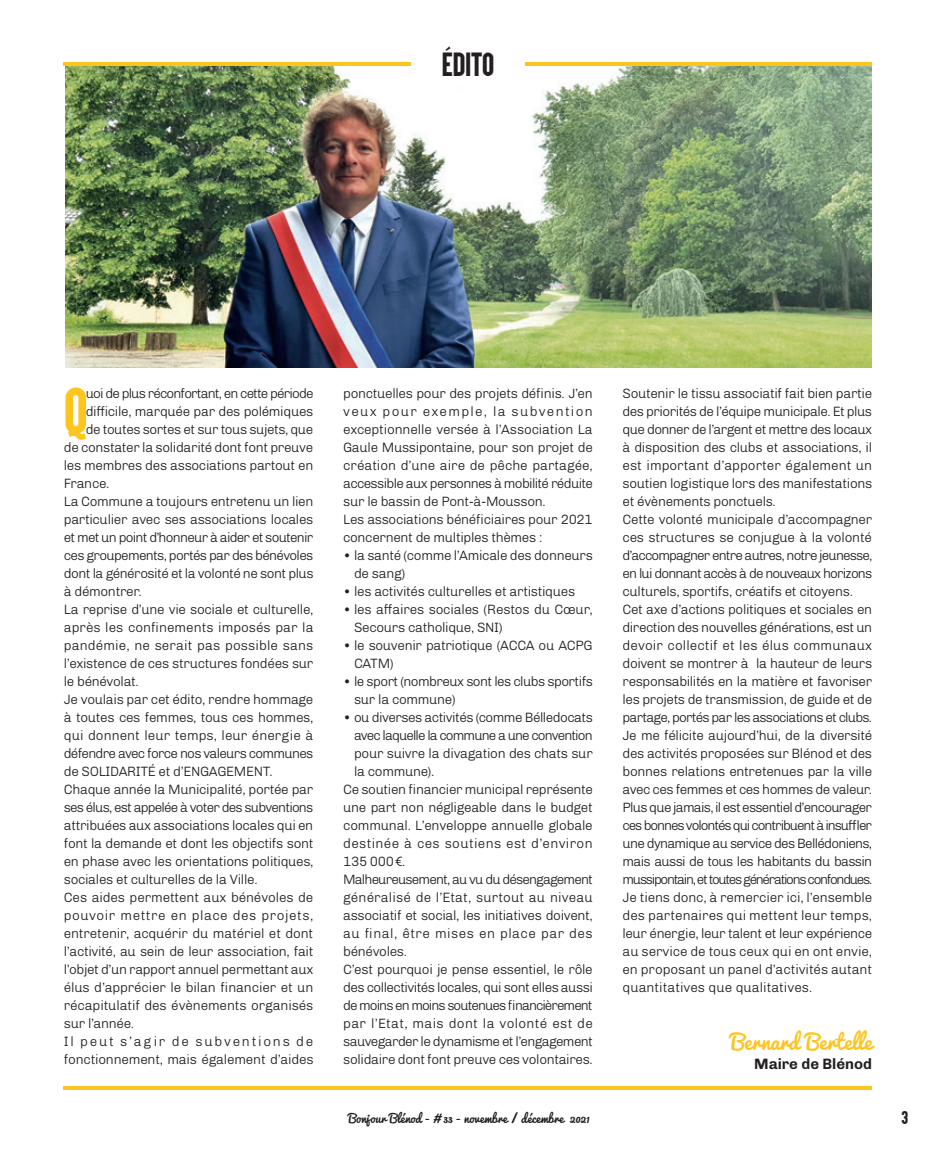
<style>
.page{position:relative;width:936px;height:1149px;background:#fff}
.page>*{position:absolute;margin:0;border:0;box-sizing:border-box;transform-origin:0 0}
.t1{font:53.25px "Aku&Kamu";color:#fec51f}
.t2{font:27px "Aku&Kamu";letter-spacing:-.01em;color:#231f20}
.t3{font:21px "Pacifico";color:#fec51f}
.t4{font:700 15px "Chivo";color:#231f20}
.t5{font:15px "Aku&Kamu";color:#231f20}
.t6{font:300 13.5px/18px "Chivo";letter-spacing:-.025em;color:#231f20}
.t7{font:300 13.5px "Chivo";letter-spacing:-.055em;color:#231f20}
.t8{font:300 13.5px "Chivo";letter-spacing:-.05em;color:#231f20}
.t9{font:300 13.5px "Chivo";letter-spacing:-.07em;color:#231f20}
.t10{font:300 13.5px "Chivo";letter-spacing:-.065em;color:#231f20}
.t11{font:300 13.5px "Chivo";color:#231f20}
.t12{font:300 13.5px "Chivo";letter-spacing:.025em;color:#231f20}
.t13{font:300 13.5px "Chivo";letter-spacing:.035em;color:#231f20}
.t14{font:300 13.5px "Chivo";letter-spacing:-.06em;color:#231f20}
.t15{font:300 13.5px "Chivo";letter-spacing:.01em;color:#231f20}
.t16{font:300 13.5px "Chivo";letter-spacing:.005em;color:#231f20}
.t17{font:300 13.5px "Chivo";letter-spacing:.13em;color:#231f20}
.t18{font:12px "Pacifico";color:#231f20}
</style>
<div class="page">
<img style="left:66px;top:65px;width:805px;height:302px">
<hr style="left:64px;top:1086px;width:808px;height:3px;background:#fec51f">
<hr style="left:64px;top:62px;width:808px;height:3px;background:#fec51f">
<div style="left:411px;top:42px;width:113px;height:44px;background:#fff"></div>
<h2 class="t2" style="left:442px;top:51px;width:54px">ÉDITO</h2>
<h1 class="t1" style="left:64px;top:384px;width:26px">Q</h1>
<p class="t10" style="left:86px;top:388px;width:229px">uoi de plus réconfortant, en cette période</p>
<p class="t6" style="left:86px;top:403px;width:229px">difficile, marquée par des polémiques</p>
<p class="t6" style="left:86px;top:421px;width:229px">de toutes sortes et sur tous sujets, que</p>
<p class="t6" style="left:64px;top:439px;width:251px">de constater la solidarité dont font preuve</p>
<p class="t6" style="left:64px;top:457px;width:251px">les membres des associations partout en</p>
<p class="t6" style="left:64px;top:475px;width:47px">France.</p>
<p class="t6" style="left:64px;top:493px;width:251px">La Commune a toujours entretenu un lien</p>
<p class="t6" style="left:64px;top:511px;width:251px">particulier avec ses associations locales</p>
<p class="t7" style="left:64px;top:532px;width:251px">et met un point d’honneur à aider et soutenir</p>
<p class="t8" style="left:64px;top:550px;width:251px">ces groupements, portés par des bénévoles</p>
<p class="t6" style="left:64px;top:565px;width:251px">dont la générosité et la volonté ne sont plus</p>
<p class="t6" style="left:64px;top:583px;width:79px">à démontrer.</p>
<p class="t6" style="left:64px;top:601px;width:251px">La reprise d’une vie sociale et culturelle,</p>
<p class="t11" style="left:64px;top:622px;width:251px">après les confinements imposés par la</p>
<p class="t16" style="left:64px;top:640px;width:251px">pandémie, ne serait pas possible sans</p>
<p class="t6" style="left:64px;top:655px;width:251px">l’existence de ces structures fondées sur</p>
<p class="t6" style="left:64px;top:673px;width:76px">le bénévolat.</p>
<p class="t6" style="left:64px;top:691px;width:251px">Je voulais par cet édito, rendre hommage</p>
<p class="t6" style="left:64px;top:709px;width:251px">à toutes ces femmes, tous ces hommes,</p>
<p class="t11" style="left:64px;top:730px;width:251px">qui donnent leur temps, leur énergie à</p>
<p class="t7" style="left:64px;top:748px;width:251px">défendre avec force nos valeurs communes</p>
<p class="t6" style="left:64px;top:763px;width:210px">de SOLIDARITÉ et d’ENGAGEMENT.</p>
<p class="t6" style="left:64px;top:781px;width:251px">Chaque année la Municipalité, portée par</p>
<p class="t14" style="left:64px;top:802px;width:251px">ses élus, est appelée à voter des subventions</p>
<p class="t6" style="left:64px;top:817px;width:251px">attribuées aux associations locales qui en</p>
<p class="t6" style="left:64px;top:835px;width:251px">font la demande et dont les objectifs sont</p>
<p class="t6" style="left:64px;top:853px;width:251px">en phase avec les orientations politiques,</p>
<p class="t6" style="left:64px;top:871px;width:195px">sociales et culturelles de la Ville.</p>
<p class="t6" style="left:64px;top:889px;width:251px">Ces aides permettent aux bénévoles de</p>
<p class="t13" style="left:64px;top:910px;width:251px">pouvoir mettre en place des projets,</p>
<p class="t6" style="left:64px;top:925px;width:251px">entretenir, acquérir du matériel et dont</p>
<p class="t6" style="left:64px;top:943px;width:251px">l’activité, au sein de leur association, fait</p>
<p class="t6" style="left:64px;top:961px;width:251px">l’objet d’un rapport annuel permettant aux</p>
<p class="t6" style="left:64px;top:979px;width:251px">élus d’apprécier le bilan financier et un</p>
<p class="t6" style="left:64px;top:997px;width:251px">récapitulatif des évènements organisés</p>
<p class="t6" style="left:64px;top:1015px;width:72px">sur l’année.</p>
<p class="t17" style="left:64px;top:1036px;width:251px">Il peut s’agir de subventions de</p>
<p class="t6" style="left:64px;top:1051px;width:251px">fonctionnement, mais également d’aides</p>
<p class="t6" style="left:343px;top:385px;width:251px">ponctuelles pour des projets définis. J’en veux pour exemple, la subvention exceptionnelle versée à l’Association La Gaule Mussipontaine, pour son projet de création d’une aire de pêche partagée, accessible aux personnes à mobilité réduite sur le bassin de Pont-à-Mousson.<br>Les associations bénéficiaires pour 2021 concernent de multiples thèmes :</p>
<p class="t6" style="left:354px;top:547px;width:240px;text-indent:-11px">• la santé (comme l’Amicale des donneurs de sang)</p>
<p class="t6" style="left:343px;top:583px;width:233px">• les activités culturelles et artistiques</p>
<p class="t6" style="left:354px;top:601px;width:240px;text-indent:-11px">• les affaires sociales (Restos du Cœur,<br>Secours catholique, SNI)</p>
<p class="t6" style="left:354px;top:637px;width:240px;text-indent:-11px">• le souvenir patriotique (ACCA ou ACPG<br>CATM)</p>
<p class="t6" style="left:354px;top:673px;width:240px;text-indent:-11px">• le sport (nombreux sont les clubs sportifs sur la commune)</p>
<p class="t6" style="left:343px;top:709px;width:251px">• ou diverses activités (comme Bélledocats</p>
<p class="t9" style="left:354px;top:730px;width:240px">avec laquelle la commune a une convention</p>
<p class="t6" style="left:354px;top:745px;width:240px">pour suivre la divagation des chats sur</p>
<p class="t6" style="left:354px;top:763px;width:82px">la commune).</p>
<p class="t6" style="left:343px;top:781px;width:251px">Ce soutien financier municipal représente</p>
<p class="t6" style="left:343px;top:799px;width:251px">une part non négligeable dans le budget</p>
<p class="t6" style="left:343px;top:817px;width:251px">communal. L’enveloppe annuelle globale</p>
<p class="t12" style="left:343px;top:838px;width:251px">destinée à ces soutiens est d’environ</p>
<p class="t6" style="left:343px;top:853px;width:64px">135 000 €.</p>
<p class="t10" style="left:343px;top:874px;width:251px">Malheureusement, au vu du désengagement</p>
<p class="t15" style="left:343px;top:891px;width:251px">généralisé de l’Etat, surtout au niveau</p>
<p class="t6" style="left:343px;top:907px;width:251px">associatif et social, les initiatives doivent,</p>
<p class="t13" style="left:343px;top:927px;width:251px">au final, être mises en place par des</p>
<p class="t6" style="left:343px;top:943px;width:65px">bénévoles.</p>
<p class="t6" style="left:343px;top:961px;width:251px">C’est pourquoi je pense essentiel, le rôle</p>
<p class="t6" style="left:343px;top:979px;width:251px">des collectivités locales, qui sont elles aussi</p>
<p class="t9" style="left:343px;top:999px;width:251px">de moins en moins soutenues financièrement</p>
<p class="t12" style="left:343px;top:1017px;width:251px">par l’Etat, mais dont la volonté est de</p>
<p class="t8" style="left:343px;top:1035px;width:251px">sauvegarder le dynamisme et l’engagement</p>
<p class="t6" style="left:343px;top:1051px;width:251px">solidaire dont font preuve ces volontaires.</p>
<p class="t6" style="left:622px;top:385px;width:251px">Soutenir le tissu associatif fait bien partie des priorités de l’équipe municipale. Et plus que donner de l’argent et mettre des locaux à disposition des clubs et associations, il est important d’apporter également un soutien logistique lors des manifestations et évènements ponctuels.<br>Cette volonté municipale d’accompagner ces structures se conjugue à la volonté d’accompagner entre autres, notre jeunesse, en lui donnant accès à de nouveaux horizons culturels, sportifs, créatifs et citoyens.<br>Cet axe d’actions politiques et sociales en direction des nouvelles générations, est un devoir collectif et les élus communaux doivent se montrer à la hauteur de leurs responsabilités en la matière et favoriser les projets de transmission, de guide et de partage, portés par les associations et clubs.<br>Je me félicite aujourd’hui, de la diversité des activités proposées sur Blénod et des bonnes relations entretenues par la ville avec ces femmes et ces hommes de valeur.<br>Plus que jamais, il est essentiel d’encourager ces bonnes volontés qui contribuent à insuffler une dynamique au service des Bellédoniens, mais aussi de tous les habitants du bassin mussipontain, et toutes générations confondues.<br>Je tiens donc, à remercier ici, l’ensemble des partenaires qui mettent leur temps, leur énergie, leur talent et leur expérience au service de tous ceux qui en ont envie, en proposant un panel d’activités autant quantitatives que qualitatives.</p>
<h3 class="t3" style="left:730px;top:1029px;width:143px">Bernard Bertelle</h3>
<p class="t4" style="left:754px;top:1057px;width:119px">Maire de Blénod</p>
<p class="t18" style="left:348px;top:1111px;width:243px">Bonjour Blénod - # 33 - novembre / décembre 2021</p>
<p class="t5" style="left:901px;top:1109px;width:8px">3</p>
</div>
